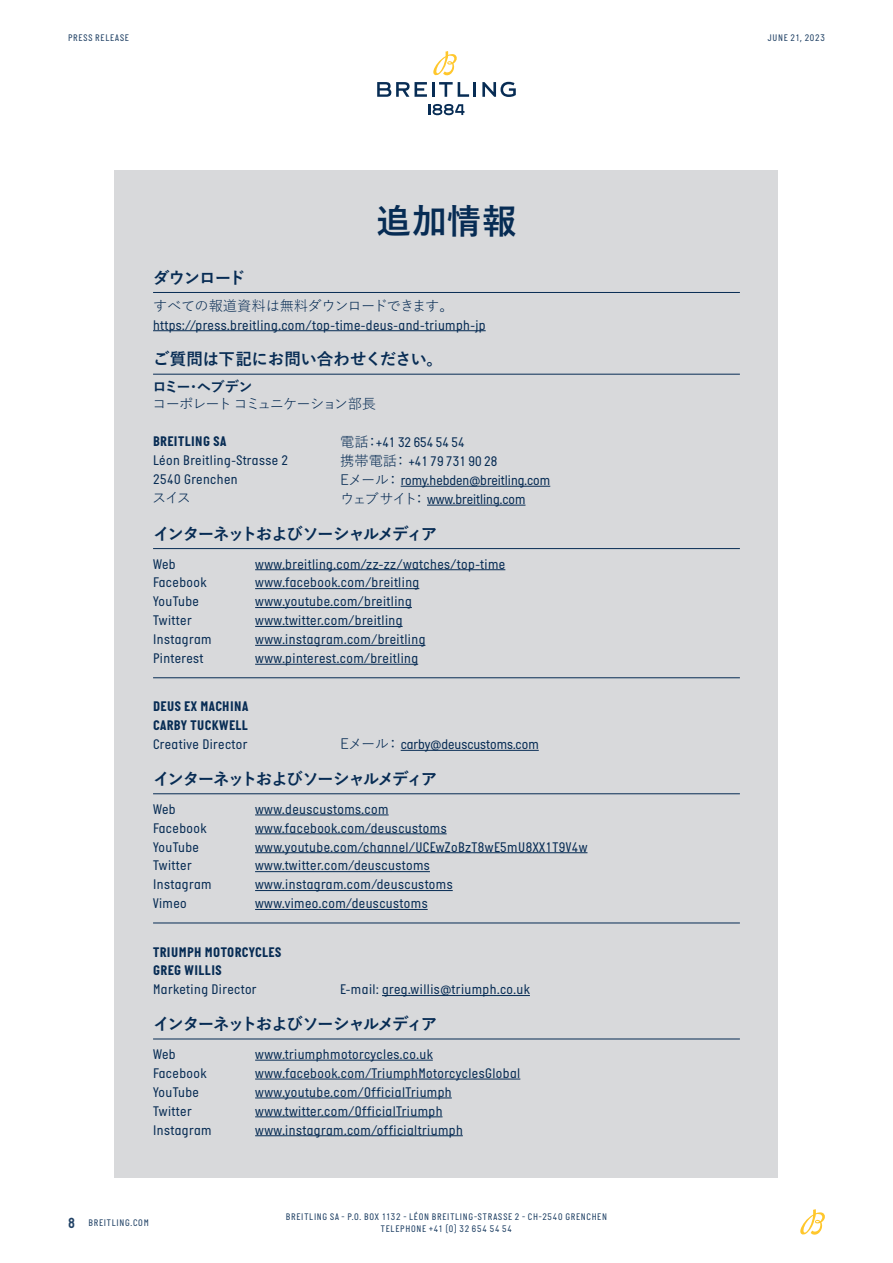
<style>
.page{position:relative;width:893px;height:1263px;background:#fff}
.page>*{position:absolute;margin:0;border:0;box-sizing:border-box;transform-origin:0 0}
.Head_Daten_bold_11pt{font:700 34.5px "Yu Gothic";color:#072c54}
.Head_Daten_bold_11pt-2{font:700 16.5px "Yu Gothic";letter-spacing:-.085em;color:#072c54}
.Head_Daten_bold_11pt-3{font:700 16.5px "Yu Gothic";letter-spacing:-.015em;color:#072c54}
.t1{font:14.25px "Italian Plate No 2";letter-spacing:.03em;color:#072c54}
.t2{font:14.25px "Italian Plate No 2";color:#072c54}
.t3{font:700 14.25px "Italian Plate No 2";letter-spacing:.03em;color:#072c54}
.t4{font:14.25px "Yu Gothic";letter-spacing:-.055em;color:#072c54}
.t5{font:700 14.25px "Yu Gothic";letter-spacing:-.05em;color:#072c54}
.t6{font:9.75px/12px "Italian Plate No 2";letter-spacing:.085em;color:#204165;text-align:center}
.t7{font:9.75px "Italian Plate No 2";letter-spacing:.065em;color:#204165}
.s1{font-family:"Yu Gothic"}
.s2{font-weight:600;font-size:15px}
</style>
<div class="page">
<svg style="left:800px;top:1209px;width:25px;height:26px"></svg>
<hr style="left:473px;top:82px;width:3px;height:15px;background:#072c54">
<svg style="left:482px;top:82px;width:34px;height:15px"></svg>
<svg style="left:377px;top:82px;width:92px;height:15px"></svg>
<svg style="left:433px;top:51px;width:24px;height:25px"></svg>
<svg style="left:428px;top:104px;width:36px;height:11px"></svg>
<div style="left:115px;top:170px;width:663px;height:1008px;background:#d8d9db"></div>
<hr style="left:153px;top:292px;width:587px;height:1px;background:#072c54">
<hr style="left:153px;top:330px;width:333px;height:1px;background:#072c54">
<hr style="left:153px;top:374px;width:587px;height:1px;background:#072c54">
<hr style="left:401px;top:486px;width:149px;height:1px;background:#072c54">
<hr style="left:427px;top:505px;width:98px;height:1px;background:#072c54">
<hr style="left:153px;top:548px;width:587px;height:1px;background:#072c54">
<hr style="left:255px;top:569px;width:250px;height:1px;background:#072c54">
<hr style="left:255px;top:588px;width:164px;height:1px;background:#072c54">
<hr style="left:255px;top:607px;width:157px;height:1px;background:#072c54">
<hr style="left:255px;top:626px;width:148px;height:1px;background:#072c54">
<hr style="left:255px;top:645px;width:170px;height:1px;background:#072c54">
<hr style="left:255px;top:664px;width:163px;height:1px;background:#072c54">
<hr style="left:153px;top:677px;width:587px;height:1px;background:#072c54">
<hr style="left:401px;top:750px;width:138px;height:1px;background:#072c54">
<hr style="left:153px;top:793px;width:587px;height:1px;background:#072c54">
<hr style="left:255px;top:814px;width:134px;height:1px;background:#072c54">
<hr style="left:255px;top:833px;width:192px;height:1px;background:#072c54">
<hr style="left:255px;top:852px;width:332px;height:1px;background:#072c54">
<hr style="left:255px;top:871px;width:175px;height:1px;background:#072c54">
<hr style="left:255px;top:890px;width:198px;height:1px;background:#072c54">
<hr style="left:255px;top:909px;width:173px;height:1px;background:#072c54">
<hr style="left:153px;top:923px;width:587px;height:1px;background:#072c54">
<hr style="left:382px;top:995px;width:148px;height:1px;background:#072c54">
<hr style="left:153px;top:1039px;width:587px;height:1px;background:#072c54">
<hr style="left:255px;top:1060px;width:178px;height:1px;background:#072c54">
<hr style="left:255px;top:1079px;width:265px;height:1px;background:#072c54">
<hr style="left:255px;top:1097px;width:197px;height:1px;background:#072c54">
<hr style="left:255px;top:1116px;width:187px;height:1px;background:#072c54">
<hr style="left:255px;top:1135px;width:208px;height:1px;background:#072c54">
<p class="t6" style="left:68px;top:31px;width:62px">PRESS RELEASE</p>
<p class="t7" style="left:768px;top:32px;width:59px">JUNE 21, 2023</p>
<p class="Head_Daten_bold_11pt" style="left:376px;top:202px;width:142px">追加情報</p>
<p class="Head_Daten_bold_11pt-2" style="left:153px;top:268px;width:94px">ダウンロード</p>
<p class="t4" style="left:153px;top:292px;width:302px">すべての報道資料は無料ダウンロードできます。</p>
<p class="t1" style="left:153px;top:317px;width:334px">https://press.breitling.com/top-time-deus-and-triumph-jp</p>
<p class="Head_Daten_bold_11pt-3" style="left:153px;top:350px;width:291px">ご質問は下記にお問い合わせください。</p>
<p class="t5" style="left:152px;top:379px;width:102px">ロミー・ヘブデン</p>
<p class="t4" style="left:152px;top:391px;width:225px">コーポレートコミュニケーション部長</p>
<p class="t3" style="left:153px;top:434px;width:75px">BREITLING SA</p>
<p class="t2" style="left:340px;top:435px;width:126px"><span class="s1">電話：</span>+41 32 654 54 54</p>
<p class="t1" style="left:153px;top:453px;width:137px">Léon Breitling-Strasse 2</p>
<p class="t2" style="left:340px;top:454px;width:159px"><span class="s1">携帯電話：</span>+41 79 731 90 28</p>
<p class="t1" style="left:153px;top:472px;width:86px">2540 Grenchen</p>
<p class="t2" style="left:340px;top:472px;width:212px"><span class="s1">Eメール：</span>romy.hebden@breitling.com</p>
<p class="t4" style="left:152px;top:485px;width:40px">スイス</p>
<p class="t2" style="left:340px;top:491px;width:187px"><span class="s1">ウェブサイト：</span>www.breitling.com</p>
<p class="Head_Daten_bold_11pt-2" style="left:153px;top:524px;width:286px">インターネットおよびソーシャルメディア</p>
<p class="t1" style="left:153px;top:556px;width:24px">Web</p>
<p class="t1" style="left:255px;top:556px;width:252px">www.breitling.com/zz-zz/watches/top-time</p>
<p class="t1" style="left:153px;top:575px;width:55px">Facebook</p>
<p class="t1" style="left:255px;top:575px;width:166px">www.facebook.com/breitling</p>
<p class="t1" style="left:153px;top:594px;width:47px">YouTube</p>
<p class="t1" style="left:255px;top:594px;width:158px">www.youtube.com/breitling</p>
<p class="t1" style="left:153px;top:613px;width:40px">Twitter</p>
<p class="t1" style="left:255px;top:613px;width:149px">www.twitter.com/breitling</p>
<p class="t1" style="left:153px;top:632px;width:60px">Instagram</p>
<p class="t1" style="left:255px;top:632px;width:172px">www.instagram.com/breitling</p>
<p class="t1" style="left:153px;top:650px;width:52px">Pinterest</p>
<p class="t1" style="left:255px;top:650px;width:165px">www.pinterest.com/breitling</p>
<p class="t3" style="left:153px;top:699px;width:97px">DEUS EX MACHINA</p>
<p class="t3" style="left:153px;top:718px;width:96px">CARBY TUCKWELL</p>
<p class="t1" style="left:153px;top:737px;width:96px">Creative Director</p>
<p class="t2" style="left:340px;top:737px;width:200px"><span class="s1">Eメール：</span>carby@deuscustoms.com</p>
<p class="Head_Daten_bold_11pt-2" style="left:153px;top:770px;width:286px">インターネットおよびソーシャルメディア</p>
<p class="t1" style="left:153px;top:801px;width:24px">Web</p>
<p class="t1" style="left:255px;top:801px;width:135px">www.deuscustoms.com</p>
<p class="t1" style="left:153px;top:820px;width:55px">Facebook</p>
<p class="t1" style="left:255px;top:820px;width:193px">www.facebook.com/deuscustoms</p>
<p class="t1" style="left:153px;top:839px;width:47px">YouTube</p>
<p class="t1" style="left:255px;top:839px;width:334px">www.youtube.com/channel/UCEwZoBzT8wE5mU8XX1T9V4w</p>
<p class="t1" style="left:153px;top:858px;width:40px">Twitter</p>
<p class="t1" style="left:255px;top:858px;width:176px">www.twitter.com/deuscustoms</p>
<p class="t1" style="left:153px;top:877px;width:60px">Instagram</p>
<p class="t1" style="left:255px;top:877px;width:199px">www.instagram.com/deuscustoms</p>
<p class="t1" style="left:153px;top:896px;width:35px">Vimeo</p>
<p class="t1" style="left:255px;top:896px;width:174px">www.vimeo.com/deuscustoms</p>
<p class="t3" style="left:153px;top:944px;width:130px">TRIUMPH MOTORCYCLES</p>
<p class="t3" style="left:153px;top:963px;width:70px">GREG WILLIS</p>
<p class="t1" style="left:153px;top:982px;width:105px">Marketing Director</p>
<p class="t1" style="left:340px;top:982px;width:191px">E-mail: greg.willis@triumph.co.uk</p>
<p class="Head_Daten_bold_11pt-2" style="left:153px;top:1015px;width:286px">インターネットおよびソーシャルメディア</p>
<p class="t1" style="left:153px;top:1046px;width:24px">Web</p>
<p class="t1" style="left:255px;top:1046px;width:179px">www.triumphmotorcycles.co.uk</p>
<p class="t1" style="left:153px;top:1065px;width:55px">Facebook</p>
<p class="t1" style="left:255px;top:1065px;width:267px">www.facebook.com/TriumphMotorcyclesGlobal</p>
<p class="t1" style="left:153px;top:1084px;width:47px">YouTube</p>
<p class="t1" style="left:255px;top:1084px;width:198px">www.youtube.com/OfficialTriumph</p>
<p class="t1" style="left:153px;top:1103px;width:40px">Twitter</p>
<p class="t1" style="left:255px;top:1103px;width:189px">www.twitter.com/OfficialTriumph</p>
<p class="t1" style="left:153px;top:1122px;width:60px">Instagram</p>
<p class="t1" style="left:255px;top:1122px;width:209px">www.instagram.com/officialtriumph</p>
<p class="t6" style="left:68px;top:1216px;width:82px"><span class="s2">8</span> BREITLING.COM</p>
<p class="t6" style="left:286px;top:1210px;width:323px">BREITLING SA - P.O. BOX 1132 - LÉON BREITLING-STRASSE 2 - CH-2540 GRENCHEN<br>TELEPHONE +41 (0) 32 654 54 54</p>
</div>
